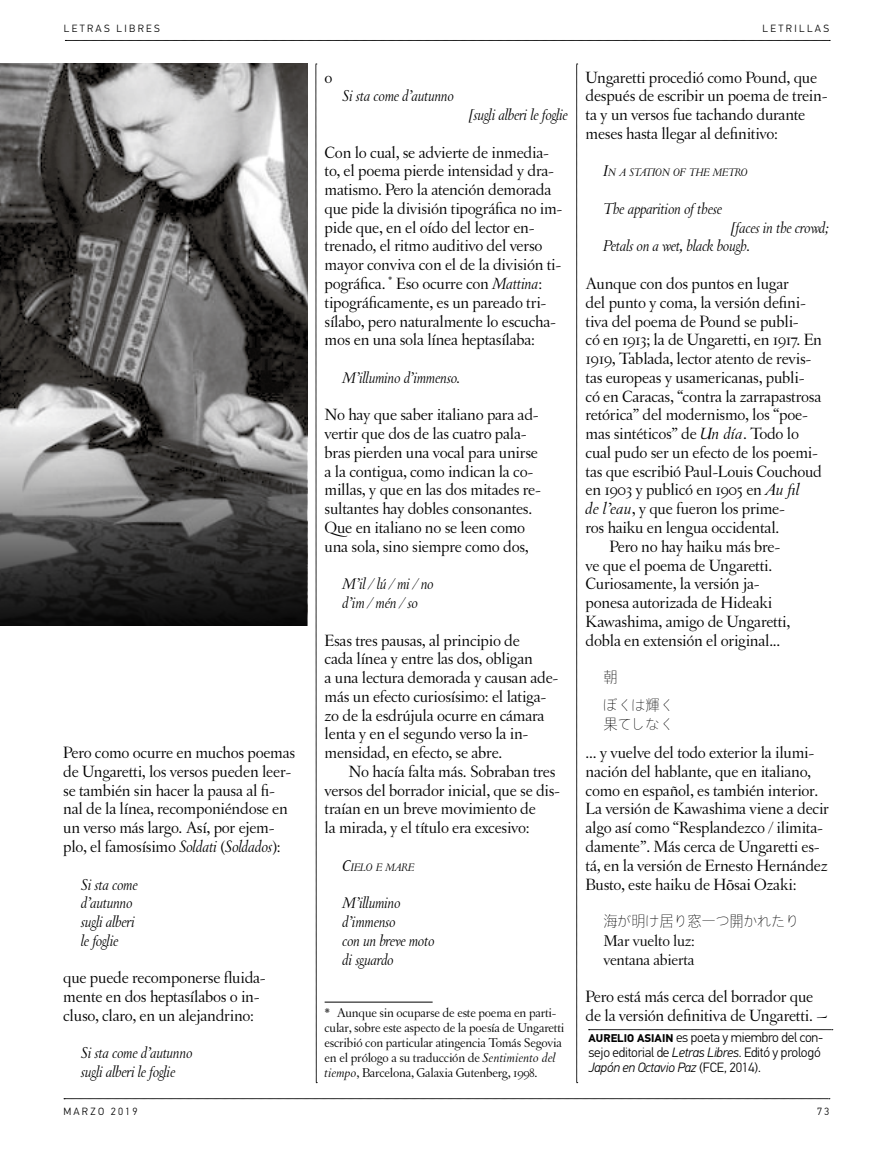
<style>
.page{position:relative;width:893px;height:1149px;background:#fff}
.page>*{position:absolute;margin:0;border:0;box-sizing:border-box;transform-origin:0 0}
.t1{font:17.25px/18.8px "Letras Oldstyle";letter-spacing:-.015em;color:#000}
.t2{font:italic 16.5px/18.8px "Letras Oldstyle";letter-spacing:-.015em;color:#000}
.t3{font:16.5px/18.8px "Letras Oldstyle";letter-spacing:-.015em;color:#000}
.t4{font:100 16.5px/27.8px "Apple SD Gothic Neo";letter-spacing:-.02em;color:#000}
.t5{font:13.5px/15px "Letras Oldstyle";letter-spacing:-.015em;color:#000}
.t6{font:300 13.5px/15px "PF Din Text Pro";letter-spacing:-.02em;color:#000}
.t7{font:italic 11.55px "Letras Oldstyle";letter-spacing:-.025em;color:#000}
.t8{font:300 10.5px "PF Din Text Pro";letter-spacing:.22em;color:#000}
.s1{font-style:italic}
.s2{font-size:16.5px}
.s3{font-family:"Adobe Garamond Pro"}
.s4{font-weight:700;font-size:11.25px}
</style>
<div class="page">
<svg style="left:65px;top:40px;width:765px;height:1px"></svg>
<svg style="left:64px;top:1098px;width:766px;height:1px"></svg>
<img style="left:0;top:64px;width:307px;height:337px">
<svg style="left:316px;top:64px;width:1px;height:1018px"></svg>
<hr style="left:325px;top:1001px;width:108px;height:1px;background:#000">
<svg style="left:589px;top:1029px;width:244px;height:1px"></svg>
<svg style="left:576px;top:64px;width:2px;height:1018px;background:#929292"></svg>
<svg style="left:0;top:401px;width:307px;height:224px;background:#5a5959"></svg>
<p class="t8" style="left:64px;top:22px;width:97px">LETRAS LIBRES</p>
<p class="t8" style="left:763px;top:22px;width:68px">LETRILLAS</p>
<p class="t1" style="left:63px;top:743px;width:234px">Pero como ocurre en muchos poemas de Ungaretti, los versos pueden leer&shy;se también sin hacer la pausa al fi&shy;nal de la línea, recomponiéndose en un verso más largo. Así, por ejem&shy;plo, el famosísimo <span class="s1">Soldati</span> (<span class="s1">Soldados</span>):</p>
<p class="t2" style="left:81px;top:874px;width:58px">Si sta come d’autunno sugli alberi le foglie</p>
<p class="t1" style="left:63px;top:968px;width:204px">que puede recomponerse fluida&shy;mente en dos heptasílabos o in&shy;cluso, claro, en un alejandrino:</p>
<p class="t2" style="left:81px;top:1043px;width:113px">Si sta come d’autunno sugli alberi le foglie</p>
<p class="t1" style="left:325px;top:68px;width:9px">o</p>
<p class="t2" style="left:343px;top:87px;width:113px">Si sta come d’autunno</p>
<p class="t2" style="left:469px;top:105px;width:100px">[sugli alberi le foglie</p>
<p class="t1" style="left:325px;top:143px;width:239px">Con lo cual, se advierte de inmedia&shy;to, el poema pierde intensidad y dra&shy;matismo. Pero la atención demorada que pide la división tipográfica no im&shy;pide que, en el oído del lector en&shy;trenado, el ritmo auditivo del verso mayor conviva con el de la división ti&shy;pográfica.<sup>1</sup><sup>*</sup> Eso ocurre con <span class="s1">Mattina</span>: tipográficamente, es un pareado tri&shy;sílabo, pero naturalmente lo escucha&shy;mos en una sola línea heptasílaba:</p>
<p class="t2" style="left:343px;top:368px;width:120px">M’illumino d’immenso.</p>
<p class="t1" style="left:325px;top:405px;width:218px">No hay que saber italiano para ad&shy;vertir que dos de las cuatro pala&shy;bras pierden una vocal para unirse a la contigua, como indican la co&shy;millas, y que en las dos mitades re&shy;sultantes hay dobles consonantes.<br>Que en italiano no se leen como una sola, sino siempre como dos,</p>
<p class="t2" style="left:343px;top:574px;width:93px">M’il / lú / mi / no d’im / mén / so</p>
<p class="t1" style="left:325px;top:630px;width:235px">Esas tres pausas, al principio de<br>cada línea y entre las dos, obligan<br>a una lectura demorada y causan ade&shy;más un efecto curiosísimo: el latiga&shy;zo de la esdrújula ocurre en cámara lenta y en el segundo verso la in&shy;mensidad, en efecto, se abre.</p>
<p class="t1" style="left:325px;top:761px;width:237px;text-indent:24px">No hacía falta más. Sobraban tres versos del borrador inicial, que se dis&shy;traían en un breve movimiento de<br>la mirada, y el título era excesivo:</p>
<p class="t7" style="left:343px;top:860px;width:73px"><span class="s2">C</span>IELO E MARE</p>
<p class="t2" style="left:343px;top:893px;width:94px">M’illumino d’immenso<br>con un breve moto di sguardo</p>
<p class="t5" style="left:325px;top:1004px;width:241px">* Aunque sin ocuparse de este poema en parti&shy;cular, sobre este aspecto de la poesía de Ungaretti escribió con particular atingencia Tomás Segovia en el prólogo a su traducción de <span class="s1">Sentimiento del tiempo</span>, Barcelona, Galaxia Gutenberg, 1998.</p>
<p class="t1" style="left:586px;top:68px;width:243px">Ungaretti procedió como Pound, que después de escribir un poema de trein&shy;ta y un versos fue tachando durante meses hasta llegar al definitivo:</p>
<p class="t7" style="left:604px;top:166px;width:146px"><span class="s2">I</span>N A STATION OF THE METRO</p>
<p class="t2" style="left:604px;top:199px;width:120px">The apparition of these</p>
<p class="t2" style="left:604px;top:218px;width:227px;text-indent:128px">[faces in the crowd;<br>Petals on a wet, black bough.</p>
<p class="t1" style="left:586px;top:274px;width:205px">Aunque con dos puntos en lugar</p>
<p class="t1" style="left:586px;top:293px;width:222px">del punto y coma, la versión defini-</p>
<p class="t1" style="left:586px;top:311px;width:215px">tiva del poema de Pound se publi-</p>
<p class="t1" style="left:586px;top:330px;width:238px">có en 1913; la de Ungaretti, en 1917. En</p>
<p class="t1" style="left:586px;top:349px;width:227px">1919, Tablada, lector atento de revis-</p>
<p class="t1" style="left:586px;top:368px;width:220px">tas europeas y usamericanas, publi-</p>
<p class="t1" style="left:586px;top:386px;width:237px">có en Caracas, “contra la zarrapastrosa</p>
<p class="t1" style="left:586px;top:405px;width:224px">retórica” del modernismo, los “poe-</p>
<p class="t1" style="left:586px;top:424px;width:215px">mas sintéticos” de <span class="s1">Un día</span>. Todo lo</p>
<p class="t1" style="left:586px;top:443px;width:234px">cual pudo ser un efecto de los poemi-</p>
<p class="t1" style="left:586px;top:461px;width:238px">tas que escribió Paul-Louis Couchoud</p>
<p class="t1" style="left:586px;top:480px;width:216px">en 1903 y publicó en 1905 en <span class="s1">Au fil</span></p>
<p class="t1" style="left:586px;top:499px;width:201px"><span class="s1">de l’eau</span>, y que fueron los prime-</p>
<p class="t1" style="left:586px;top:518px;width:195px">ros haiku en lengua occidental.</p>
<p class="t1" style="left:610px;top:536px;width:172px">Pero no hay haiku más bre-</p>
<p class="t1" style="left:586px;top:555px;width:188px">ve que el poema de Ungaretti.</p>
<p class="t1" style="left:586px;top:574px;width:175px">Curiosamente, la versión ja-</p>
<p class="t1" style="left:586px;top:593px;width:188px">ponesa autorizada de Hideaki</p>
<p class="t1" style="left:586px;top:611px;width:206px">Kawashima, amigo de Ungaretti,</p>
<p class="t1" style="left:586px;top:630px;width:196px">dobla en extensión el original...</p>
<p class="t4" style="left:604px;top:664px;width:72px">朝<br>ぼくは輝く</p>
<p class="t4" style="left:604px;top:710px;width:72px">果てしなく</p>
<p class="t1" style="left:586px;top:743px;width:245px">... y vuelve del todo exterior la ilumi&shy;nación del hablante, que en italiano, como en español, es también interior.<br>La versión de Kawashima viene a decir algo así como “Resplandezco / ilimita&shy;damente”. Más cerca de Ungaretti es&shy;tá, en la versión de Ernesto Hernández Busto, este haiku de H<span class="s3">ō</span>sai Ozaki:</p>
<p class="t4" style="left:604px;top:908px;width:197px">海が明け居り窓一つ開かれたり</p>
<p class="t3" style="left:604px;top:930px;width:93px">Mar vuelto luz: ventana abierta</p>
<p class="t1" style="left:586px;top:986px;width:243px">Pero está más cerca del borrador que de la versión definitiva de Ungaretti. ~</p>
<p class="t6" style="left:588px;top:1030px;width:236px"><span class="s4">AURELIO ASIAIN</span> es poeta y miembro del con&shy;sejo editorial de <span class="s1">Letras Libres</span>. Editó y prologó<br><span class="s1">Japón en Octavio Paz</span> (FCE, 2014).</p>
<p class="t8" style="left:63px;top:1104px;width:76px">MARZO 2019</p>
<p class="t8" style="left:817px;top:1104px;width:14px">73</p>
</div>
